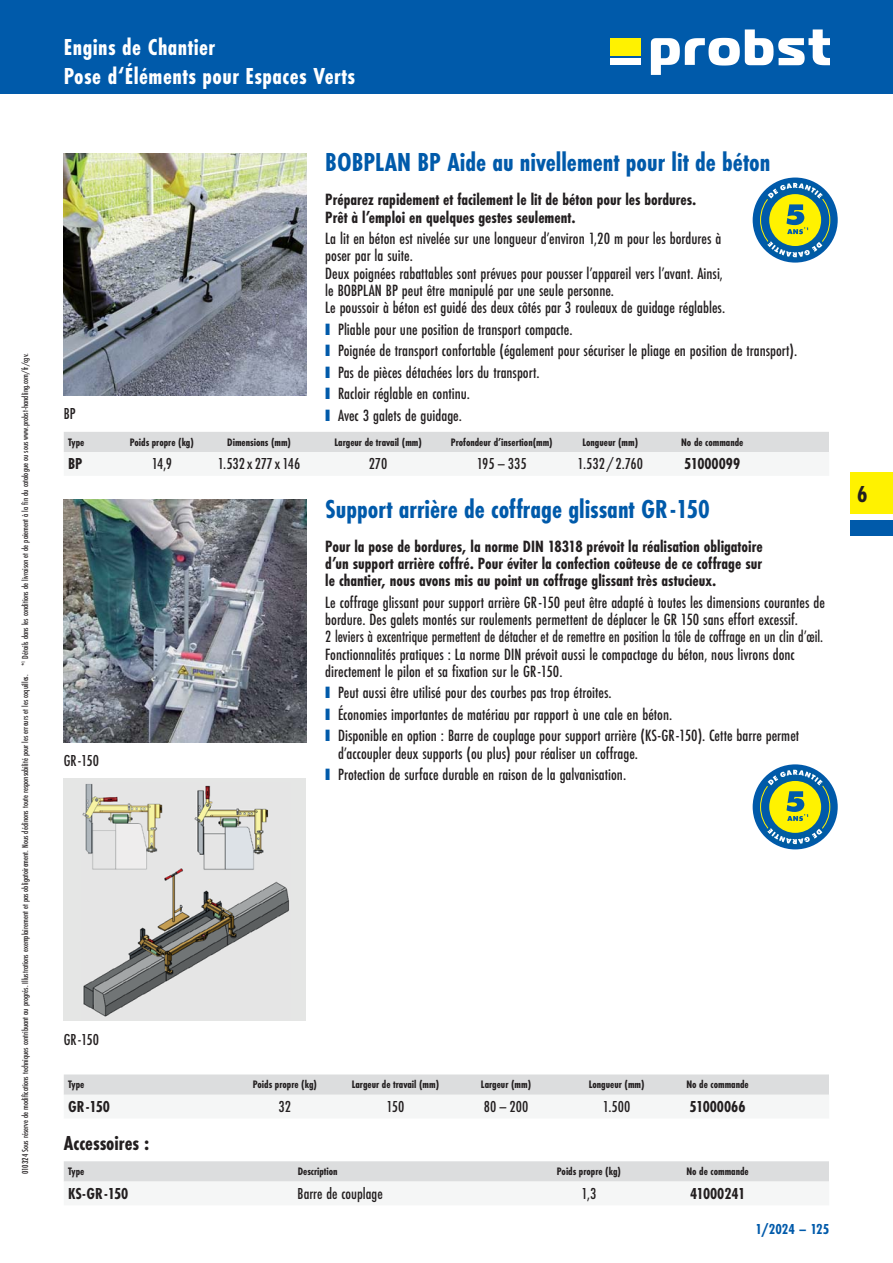
<style>
.page{position:relative;width:893px;height:1263px;background:#fff}
.page>*{position:absolute;margin:0;border:0;box-sizing:border-box;transform-origin:0 0}
.t1{font:700 27px "Futura PT Cond";color:#005aaa}
.t2{font:700 24px/28.5px "Futura PT Cond";letter-spacing:.02em;color:#fff}
.t3{font:700 24px "Futura PT Cond";color:#231f20}
.t4{font:700 21px "Futura PT Cond";color:#231f20}
.t5{font:500 16.95px/17.2px "Futura PT Cond";color:#231f20}
.t6{font:700 16.95px/17.2px "Futura PT Cond";color:#231f20}
.t7{font:500 16.5px "Futura PT Cond";color:#231f20}
.t8{font:700 16.5px "Futura PT Cond";color:#231f20}
.t9{font:700 15px "Futura PT Cond";color:#005aaa}
.t10{font:700 11.25px "Futura PT Cond";color:#231f20}
.t11{font:500 9px "Futura PT Cond";color:#231f20}
.s1{font-family:"Arial";font-weight:400;font-size:24.6px;color:#005aaa}
</style>
<div class="page">
<div style="left:0;top:0;width:893px;height:94px;background:#005aaa"></div>
<div style="left:610px;top:38px;width:31px;height:17px;background:#fff200"></div>
<svg style="left:651px;top:29px;width:178px;height:46px"></svg>
<div style="left:610px;top:58px;width:31px;height:7px;background:#fff"></div>
<div style="left:850px;top:472px;width:43px;height:42px;background:#fff200"></div>
<div style="left:850px;top:520px;width:43px;height:16px;background:#005aaa"></div>
<img style="left:64px;top:153px;width:242px;height:242px">
<div style="left:64px;top:432px;width:765px;height:20px;background:#dcddde"></div>
<img style="left:64px;top:500px;width:242px;height:242px">
<div style="left:64px;top:778px;width:242px;height:243px;background:#e5e6e5"></div>
<img style="left:82px;top:784px;width:208px;height:233px">
<svg style="left:64px;top:1074px;width:765px;height:21px;background:#dddedf"></svg>
<svg style="left:64px;top:1161px;width:765px;height:21px;background:#dddedf"></svg>
<svg style="left:753px;top:178px;width:85px;height:85px"></svg>
<svg style="left:764px;top:181px;width:64px;height:79px;background:#7ca675"></svg>
<svg style="left:753px;top:764px;width:85px;height:85px"></svg>
<svg style="left:764px;top:767px;width:64px;height:80px;background:#7ca676"></svg>
<p class="t11" style="left:21px;top:1174px;width:822px;rotate:-90deg">010324 Sous réserve de modifications techniques contribuant au progrés. Illustrations exemplairement et pas obligatoirement. Nous déclinons toute responsabilité pour les erreurs et les coquilles. *<sup>1</sup> Détails dans les conditions de livraison et de paiement à la fin du catalogue ou sous www.probst-handling.com/fr/cgv.</p>
<h2 class="t2" style="left:64px;top:34px;width:293px">Engins de Chantier<br>Pose d‘Éléments pour Espaces Verts</h2>
<p class="t7" style="left:64px;top:405px;width:13px">BP</p>
<h1 class="t1" style="left:325px;top:149px;width:447px">BOBPLAN BP Aide au nivellement pour lit de béton</h1>
<p class="t6" style="left:325px;top:192px;width:373px">Préparez rapidement et facilement le lit de béton pour les bordures.<br>Prêt à l’emploi en quelques gestes seulement.</p>
<p class="t5" style="left:325px;top:231px;width:401px">La lit en béton est nivelée sur une longueur d’environ 1,20 m pour les bordures à poser par la suite.<br>Deux poignées rabattables sont prévues pour pousser l’appareil vers l’avant. Ainsi, le BOBPLAN BP peut être manipulé par une seule personne.<br>Le poussoir à béton est guidé des deux côtés par 3 rouleaux de guidage réglables.</p>
<p class="t5" style="left:325px;top:321px;width:249px"><span class="s1">■</span> Pliable pour une position de transport compacte.</p>
<p class="t5" style="left:325px;top:343px;width:473px"><span class="s1">■</span> Poignée de transport confortable (également pour sécuriser le pliage en position de transport).</p>
<p class="t5" style="left:325px;top:364px;width:216px"><span class="s1">■</span> Pas de pièces détachées lors du transport.</p>
<p class="t5" style="left:325px;top:386px;width:146px"><span class="s1">■</span> Racloir réglable en continu.</p>
<p class="t5" style="left:325px;top:407px;width:138px"><span class="s1">■</span> Avec 3 galets de guidage.</p>
<p class="t10" style="left:68px;top:436px;width:18px">Type</p>
<p class="t10" style="left:130px;top:436px;width:66px">Poids propre (kg)</p>
<p class="t10" style="left:227px;top:436px;width:65px">Dimensions (mm)</p>
<p class="t10" style="left:335px;top:436px;width:89px">Largeur de travail (mm)</p>
<p class="t10" style="left:451px;top:436px;width:103px">Profondeur d’insertion(mm)</p>
<p class="t10" style="left:582px;top:436px;width:57px">Longueur (mm)</p>
<p class="t10" style="left:681px;top:436px;width:64px">No de commande</p>
<p class="t8" style="left:68px;top:456px;width:16px">BP</p>
<p class="t7" style="left:152px;top:456px;width:22px">14,9</p>
<p class="t7" style="left:218px;top:456px;width:84px">1.532 x 277 x 146</p>
<p class="t7" style="left:369px;top:456px;width:20px">270</p>
<p class="t7" style="left:477px;top:456px;width:51px">195 – 335</p>
<p class="t7" style="left:577px;top:456px;width:67px">1.532 / 2.760</p>
<p class="t8" style="left:684px;top:456px;width:57px">51000099</p>
<p class="t7" style="left:64px;top:752px;width:37px">GR- 150</p>
<h1 class="t1" style="left:325px;top:495px;width:386px">Support arrière de coffrage glissant GR-150</h1>
<p class="t6" style="left:325px;top:538px;width:439px;text-align:justify">Pour la pose de bordures, la norme DIN 18318 prévoit la réalisation obligatoire d’un support arrière coffré. Pour éviter la confection coûteuse de ce coffrage sur le chantier, nous avons mis au point un coffrage glissant très astucieux.</p>
<p class="t5" style="left:325px;top:594px;width:501px">Le coffrage glissant pour support arrière GR-150 peut être adapté à toutes les dimensions courantes de bordure. Des galets montés sur roulements permettent de déplacer le GR 150 sans effort excessif.<br>2 leviers à excentrique permettent de détacher et de remettre en position la tôle de coffrage en un clin d’œil.<br>Fonctionnalités pratiques : La norme DIN prévoit aussi le compactage du béton, nous livrons donc directement le pilon et sa fixation sur le GR-150.</p>
<p class="t5" style="left:325px;top:685px;width:288px"><span class="s1">■</span> Peut aussi être utilisé pour des courbes pas trop étroites.</p>
<p class="t5" style="left:325px;top:706px;width:348px"><span class="s1">■</span> Économies importantes de matériau par rapport à une cale en béton.</p>
<p class="t5" style="left:338px;top:728px;width:463px;text-indent:-13px"><span class="s1">■</span> Disponible en option : Barre de couplage pour support arrière (KS-GR-150). Cette barre permet d’accoupler deux supports (ou plus) pour réaliser un coffrage.</p>
<p class="t5" style="left:325px;top:767px;width:302px"><span class="s1">■</span> Protection de surface durable en raison de la galvanisation.</p>
<h2 class="t3" style="left:857px;top:482px;width:12px">6</h2>
<p class="t7" style="left:64px;top:1031px;width:37px">GR- 150</p>
<p class="t10" style="left:68px;top:1079px;width:18px">Type</p>
<p class="t10" style="left:253px;top:1079px;width:66px">Poids propre (kg)</p>
<p class="t10" style="left:352px;top:1079px;width:89px">Largeur de travail (mm)</p>
<p class="t10" style="left:481px;top:1079px;width:52px">Largeur (mm)</p>
<p class="t10" style="left:589px;top:1079px;width:57px">Longueur (mm)</p>
<p class="t10" style="left:686px;top:1079px;width:64px">No de commande</p>
<p class="t8" style="left:68px;top:1098px;width:44px">GR- 150</p>
<p class="t7" style="left:279px;top:1098px;width:14px">32</p>
<p class="t7" style="left:386px;top:1098px;width:19px">150</p>
<p class="t7" style="left:484px;top:1098px;width:46px">80 – 200</p>
<p class="t7" style="left:603px;top:1098px;width:29px">1.500</p>
<p class="t8" style="left:690px;top:1098px;width:57px">51000066</p>
<p class="t4" style="left:64px;top:1132px;width:87px">Accessoires :</p>
<p class="t10" style="left:68px;top:1166px;width:18px">Type</p>
<p class="t10" style="left:298px;top:1166px;width:42px">Description</p>
<p class="t10" style="left:557px;top:1166px;width:66px">Poids propre (kg)</p>
<p class="t10" style="left:686px;top:1166px;width:64px">No de commande</p>
<p class="t8" style="left:68px;top:1185px;width:62px">KS- GR- 150</p>
<p class="t7" style="left:298px;top:1185px;width:87px">Barre de couplage</p>
<p class="t7" style="left:582px;top:1185px;width:16px">1,3</p>
<p class="t8" style="left:690px;top:1185px;width:57px">41000241</p>
<p class="t9" style="left:755px;top:1221px;width:75px">1/2024 – 125</p>
</div>
